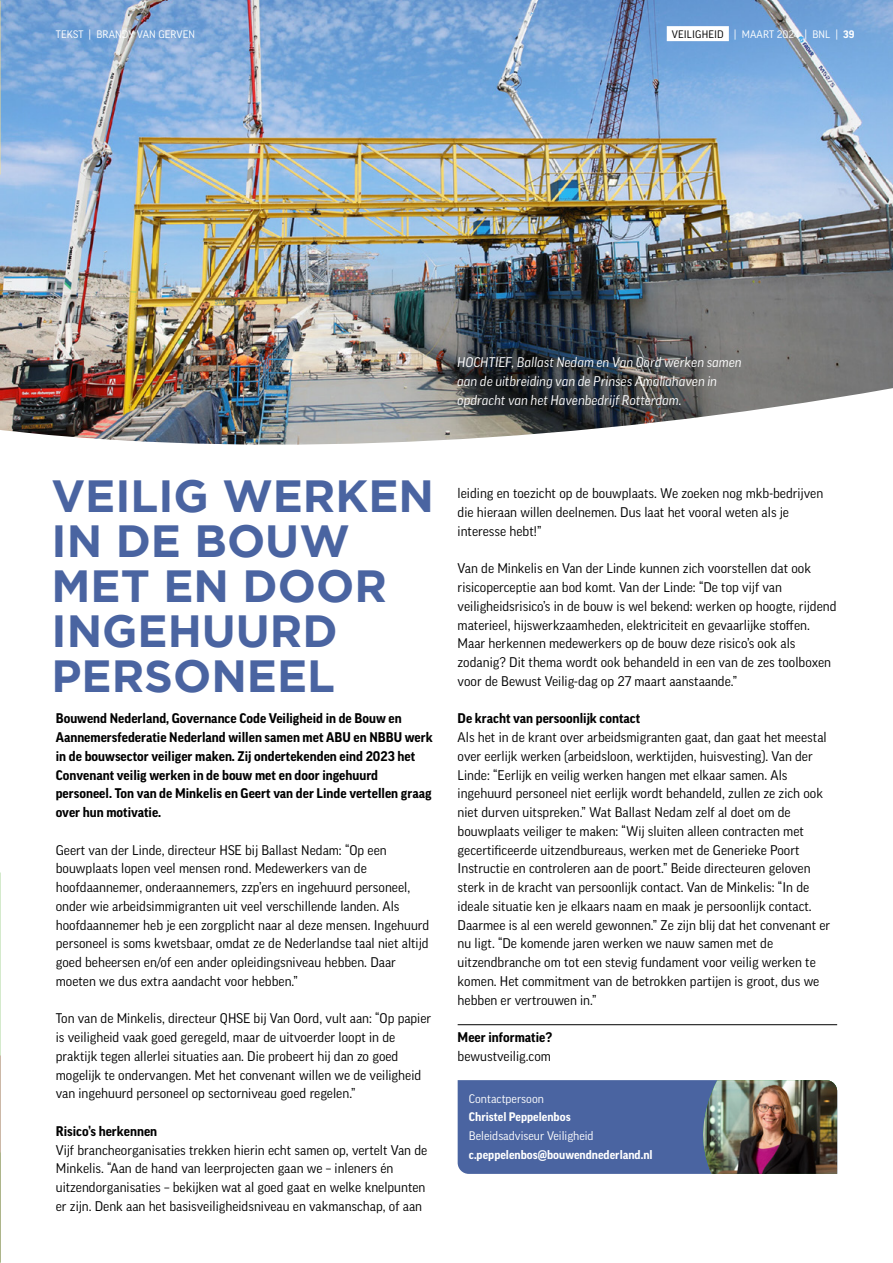
<style>
.page{position:relative;width:893px;height:1263px;background:#fff}
.page>*{position:absolute;margin:0;border:0;box-sizing:border-box;transform-origin:0 0}
.t1{font:700 45px/45px "Gotham";color:#4a64a1}
.t2{font:13.5px/18.8px "Good Pro";color:#000}
.t3{font:700 13.5px/18.8px "Good Pro";color:#000}
.t4{font:italic 13.5px/18.8px "Good Pro";color:#fff}
.t5{font:700 12px "Good Pro";color:#fff}
.t6{font:12px "Good Pro";color:#fff}
.t7{font:10.5px "Good Pro";letter-spacing:.01em;color:#fff}
.s1{color:#000}
.s2{font-weight:700}
</style>
<div class="page">
<img style="left:0;top:0;width:893px;height:367px">
<img style="left:1px;top:367px;width:892px;height:78px">
<hr style="left:458px;top:1024px;width:379px;height:1px;background:#000">
<div style="left:458px;top:1080px;width:244px;height:94px;background:#4a64a1"></div>
<img style="left:702px;top:1080px;width:135px;height:94px">
<img style="left:0;top:175px;width:1px;height:468px">
<svg style="left:0;top:1050px;width:1px;height:213px"></svg>
<div style="left:667px;top:26px;width:62px;height:15px;background:#fff"></div>
<p class="t7" style="left:56px;top:28px;width:141px">TEKST | BRANDY VAN GERVEN</p>
<p class="t7" style="left:672px;top:28px;width:184px"><span class="s1">VEILIGHEID</span> | MAART 2024 | BNL | <span class="s2">39</span></p>
<p class="t4" style="left:458px;top:353px;width:286px">HOCHTIEF, Ballast Nedam en Van Oord werken samen aan de uitbreiding van de Prinses Amaliahaven in opdracht van het Havenbedrijf Rotterdam.</p>
<h1 class="t1" style="left:52px;top:473px;width:384px">VEILIG WERKEN<br>IN DE BOUW<br>MET EN DOOR<br>INGEHUURD<br>PERSONEEL</h1>
<p class="t3" style="left:56px;top:709px;width:378px">Bouwend Nederland, Governance Code Veiligheid in de Bouw en Aannemersfederatie Nederland willen samen met ABU en NBBU werk in de bouwsector veiliger maken. Zij ondertekenden eind 2023 het Convenant veilig werken in de bouw met en door ingehuurd personeel. Ton van de Minkelis en Geert van der Linde vertellen graag over hun motivatie.</p>
<p class="t2" style="left:56px;top:840px;width:375px">Geert van der Linde, directeur HSE bij Ballast Nedam: “Op een bouwplaats lopen veel mensen rond. Medewerkers van de hoofdaannemer, onderaannemers, zzp’ers en ingehuurd personeel, onder wie arbeidsimmigranten uit veel verschillende landen. Als hoofdaannemer heb je een zorgplicht naar al deze mensen. Ingehuurd personeel is soms kwetsbaar, omdat ze de Nederlandse taal niet altijd goed beheersen en/of een ander opleidingsniveau hebben. Daar moeten we dus extra aandacht voor hebben.”</p>
<p class="t2" style="left:56px;top:1009px;width:377px">Ton van de Minkelis, directeur QHSE bij Van Oord, vult aan: “Op papier is veiligheid vaak goed geregeld, maar de uitvoerder loopt in de praktijk tegen allerlei situaties aan. Die probeert hij dan zo goed mogelijk te ondervangen. Met het convenant willen we de veiligheid van ingehuurd personeel op sectorniveau goed regelen.”</p>
<p class="t3" style="left:56px;top:1122px;width:103px">Risico’s herkennen</p>
<p class="t2" style="left:56px;top:1140px;width:373px">Vijf brancheorganisaties trekken hierin echt samen op, vertelt Van de Minkelis. “Aan de hand van leerprojecten gaan we – inleners én uitzendorganisaties – bekijken wat al goed gaat en welke knelpunten er zijn. Denk aan het basisveiligheidsniveau en vakmanschap, of aan</p>
<p class="t2" style="left:458px;top:484px;width:367px">leiding en toezicht op de bouwplaats. We zoeken nog mkb-bedrijven die hieraan willen deelnemen. Dus laat het vooral weten als je interesse hebt!”</p>
<p class="t2" style="left:458px;top:559px;width:380px">Van de Minkelis en Van der Linde kunnen zich voorstellen dat ook risicoperceptie aan bod komt. Van der Linde: “De top vijf van veiligheidsrisico’s in de bouw is wel bekend: werken op hoogte, rijdend materieel, hijswerkzaamheden, elektriciteit en gevaarlijke stoffen.<br>Maar herkennen medewerkers op de bouw deze risico’s ook als zodanig? Dit thema wordt ook behandeld in een van de zes toolboxen voor de Bewust Veilig-dag op 27 maart aanstaande.”</p>
<p class="t3" style="left:458px;top:709px;width:184px">De kracht van persoonlijk contact</p>
<p class="t2" style="left:458px;top:728px;width:374px">Als het in de krant over arbeidsmigranten gaat, dan gaat het meestal over eerlijk werken (arbeidsloon, werktijden, huisvesting). Van der Linde: “Eerlijk en veilig werken hangen met elkaar samen. Als ingehuurd personeel niet eerlijk wordt behandeld, zullen ze zich ook niet durven uitspreken.” Wat Ballast Nedam zelf al doet om de bouwplaats veiliger te maken: “Wij sluiten alleen contracten met gecertificeerde uitzendbureaus, werken met de Generieke Poort Instructie en controleren aan de poort.” Beide directeuren geloven sterk in de kracht van persoonlijk contact. Van de Minkelis: “In de ideale situatie ken je elkaars naam en maak je persoonlijk contact.<br>Daarmee is al een wereld gewonnen.” Ze zijn blij dat het convenant er nu ligt. “De komende jaren werken we nauw samen met de uitzendbranche om tot een stevig fundament voor veilig werken te komen. Het commitment van de betrokken partijen is groot, dus we hebben er vertrouwen in.”   </p>
<p class="t3" style="left:458px;top:1028px;width:96px">Meer informatie?</p>
<p class="t2" style="left:458px;top:1047px;width:95px">bewustveilig.com</p>
<p class="t6" style="left:469px;top:1091px;width:77px">Contactpersoon</p>
<p class="t5" style="left:469px;top:1110px;width:103px">Christel Peppelenbos</p>
<p class="t6" style="left:469px;top:1129px;width:126px">Beleidsadviseur Veiligheid</p>
<p class="t5" style="left:469px;top:1148px;width:185px">c.peppelenbos@bouwendnederland.nl</p>
</div>
